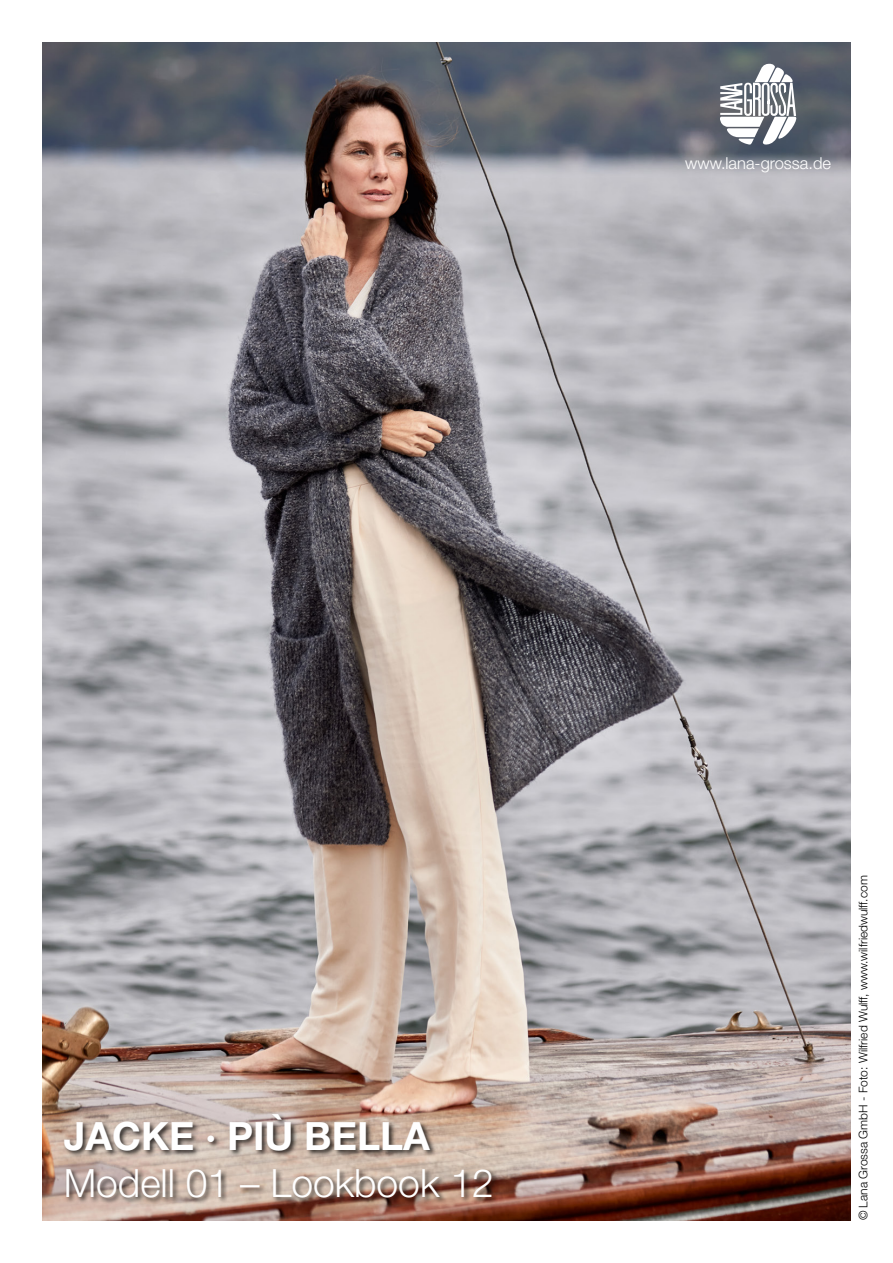
<style>
.page{position:relative;width:893px;height:1263px;background:#fff}
.page>*{position:absolute;margin:0;border:0;box-sizing:border-box;transform-origin:0 0}
.t1{font:300 39px "Helvetica Neue LT";color:#fff}
.t2{font:700 39px "Helvetica Neue LT";color:#fff}
.t3{font:300 16.5px "Helvetica Neue LT";color:#fff}
.t4{font:300 12px "Helvetica Neue LT";color:#000}
</style>
<div class="page">
<img style="left:43px;top:43px;width:807px;height:1177px">
<div style="left:63px;top:1112px;width:436px;height:93px;background:#000;opacity:.75"></div>
<svg style="left:720px;top:63px;width:78px;height:82px"></svg>
<h2 class="t3" style="left:685px;top:153px;width:147px">www.lana-grossa.de</h2>
<h1 class="t2" style="left:64px;top:1112px;width:368px">JACKE · PIÙ BELLA</h1>
<h1 class="t1" style="left:64px;top:1159px;width:431px">Modell 01 – Lookbook 12</h1>
<p class="t4" style="left:856px;top:1220px;width:347px;rotate:-90deg">© Lana Grossa GmbH - Foto: Wilfried Wulff, www.wilfriedwulff.com</p>
</div>
